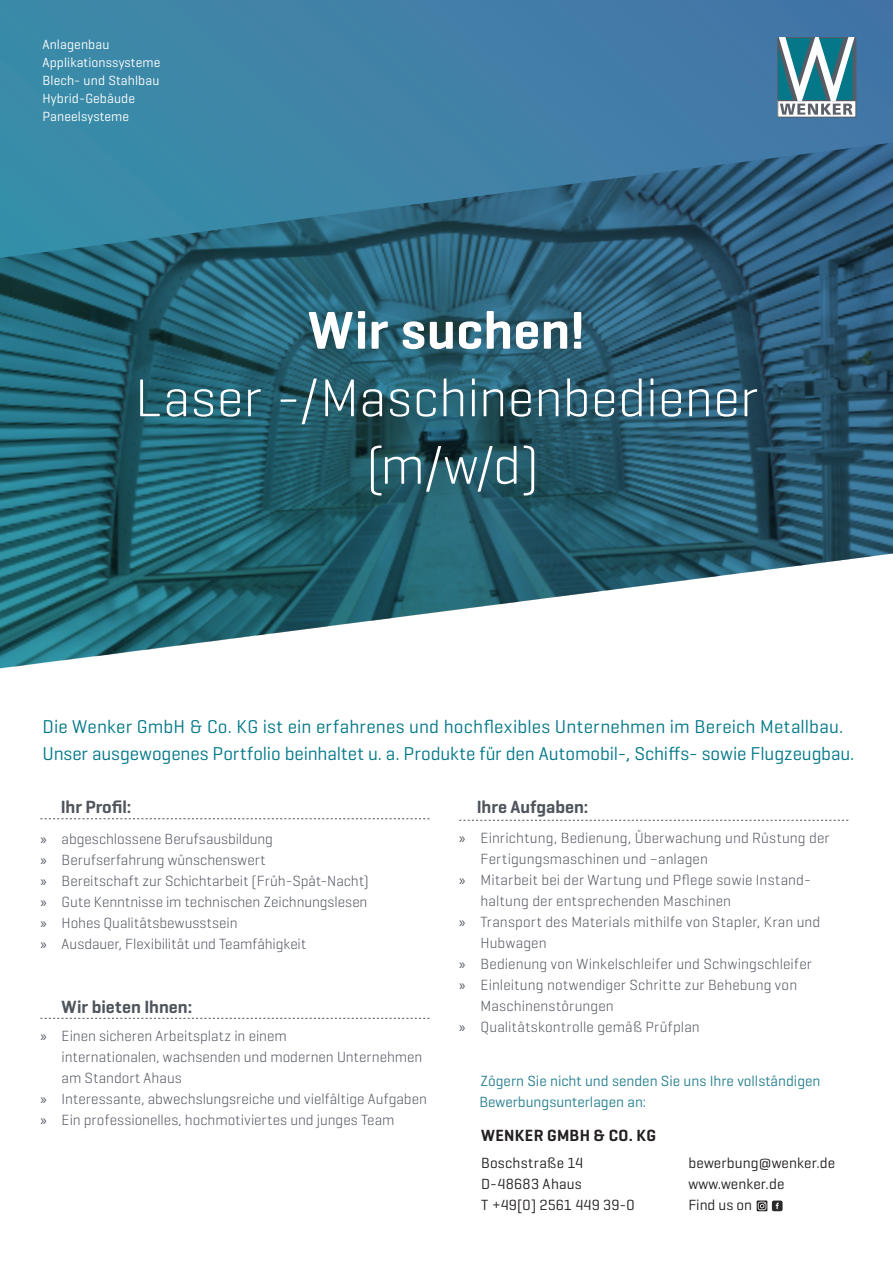
<style>
.page{position:relative;width:893px;height:1263px;background:#fff}
.page>*{position:absolute;margin:0;border:0;box-sizing:border-box;transform-origin:0 0}
.t1{font:300 54px "Geogrotesque";letter-spacing:.005em;color:#fff}
.t2{font:600 54px "Geogrotesque";letter-spacing:.01em;color:#fff}
.t3{font:18.9px/27px "Geogrotesque";letter-spacing:.005em;color:#047888}
.Aufzählung{font:600 18px "Geogrotesque";color:#4f545d}
.t4{font:600 16.5px "Geogrotesque";letter-spacing:.02em;color:#231f20}
.t5{font:300 15px/21px "Geogrotesque";letter-spacing:.005em;color:#4f545d}
.t6{font:15px/21px "Geogrotesque";letter-spacing:.01em;color:#231f20}
.t7{font:15px/21px "Geogrotesque";color:#288090}
.t8{font:13.5px "Geogrotesque";letter-spacing:.01em;color:#fff}
.s1{font-family:"Myriad Pro";font-weight:400}
</style>
<div class="page">
<svg style="left:0;top:0;width:893px;height:142px;background:#3f80a7"></svg>
<svg style="left:40px;top:818px;width:389px;height:1px"></svg>
<svg style="left:40px;top:1018px;width:389px;height:1px"></svg>
<svg style="left:459px;top:820px;width:389px;height:1px"></svg>
<img style="left:0;top:142px;width:893px;height:527px">
<div style="left:778px;top:101px;width:78px;height:16px;background:#fff"></div>
<div style="left:777px;top:37px;width:79px;height:81px;border:1px solid #565b64"></div>
<hr style="left:778px;top:100px;width:78px;height:1px;background:#565b64">
<svg style="left:777px;top:37px;width:78px;height:78px"></svg>
<svg style="left:757px;top:1200px;width:25px;height:11px"></svg>
<p class="t8" style="left:43px;top:36px;width:68px">Anlagenbau</p>
<p class="t8" style="left:43px;top:54px;width:119px">Applikationssysteme</p>
<p class="t8" style="left:43px;top:72px;width:118px">Blech- und Stahlbau</p>
<p class="t8" style="left:43px;top:90px;width:94px">Hybrid-Gebäude</p>
<p class="t8" style="left:43px;top:108px;width:88px">Paneelsysteme</p>
<p class="t2" style="left:308px;top:297px;width:279px">Wir suchen!</p>
<p class="t1" style="left:135px;top:364px;width:625px">Laser -/Maschinenbediener</p>
<p class="t1" style="left:366px;top:432px;width:175px">(m/w/d)</p>
<p class="t3" style="left:43px;top:712px;width:813px">Die Wenker GmbH &amp; Co. KG ist ein erfahrenes und hochflexibles Unternehmen im Bereich Metallbau.<br>Unser ausgewogenes Portfolio beinhaltet u. a. Produkte für den Automobil-, Schiffs- sowie Flugzeugbau.</p>
<p class="Aufzählung" style="left:61px;top:796px;width:72px">Ihr Profil:</p>
<p class="t5" style="left:40px;top:828px;width:234px"><span class="s1">»</span> abgeschlossene Berufsausbildung</p>
<p class="t5" style="left:40px;top:849px;width:227px"><span class="s1">»</span> Berufserfahrung wünschenswert</p>
<p class="t5" style="left:40px;top:870px;width:330px"><span class="s1">»</span> Bereitschaft zur Schichtarbeit (Früh-Spät-Nacht)</p>
<p class="t5" style="left:40px;top:891px;width:329px"><span class="s1">»</span> Gute Kenntnisse im technischen Zeichnungslesen</p>
<p class="t5" style="left:40px;top:912px;width:199px"><span class="s1">»</span> Hohes Qualitätsbewusstsein</p>
<p class="t5" style="left:40px;top:933px;width:267px"><span class="s1">»</span> Ausdauer, Flexibilität und Teamfähigkeit</p>
<p class="Aufzählung" style="left:477px;top:796px;width:113px">Ihre Aufgaben:</p>
<p class="t5" style="left:480px;top:827px;width:351px;text-indent:-21px"><span class="s1">»</span> Einrichtung, Bedienung, Überwachung und Rüstung der<br>Fertigungsmaschinen und –anlagen</p>
<p class="t5" style="left:480px;top:869px;width:332px;text-indent:-21px"><span class="s1">»</span> Mitarbeit bei der Wartung und Pflege sowie Instand&shy;haltung der entsprechenden Maschinen</p>
<p class="t5" style="left:480px;top:911px;width:341px;text-indent:-21px"><span class="s1">»</span> Transport des Materials mithilfe von Stapler, Kran und<br>Hubwagen</p>
<p class="t5" style="left:459px;top:953px;width:354px"><span class="s1">»</span> Bedienung von Winkelschleifer und Schwingschleifer</p>
<p class="t5" style="left:480px;top:974px;width:318px;text-indent:-21px"><span class="s1">»</span> Einleitung notwendiger Schritte zur Behebung von<br>Maschinenstörungen</p>
<p class="t5" style="left:459px;top:1016px;width:242px"><span class="s1">»</span> Qualitätskontrolle gemäß Prüfplan</p>
<p class="Aufzählung" style="left:62px;top:995px;width:132px">Wir bieten Ihnen:</p>
<p class="t5" style="left:62px;top:1025px;width:362px;text-indent:-21px"><span class="s1">»</span> Einen sicheren Arbeitsplatz in einem<br>internationalen, wachsenden und modernen Unternehmen am Standort Ahaus</p>
<p class="t5" style="left:40px;top:1088px;width:388px"><span class="s1">»</span> Interessante, abwechslungsreiche und vielfältige Aufgaben</p>
<p class="t5" style="left:40px;top:1109px;width:356px"><span class="s1">»</span> Ein professionelles, hochmotiviertes und junges Team</p>
<p class="t7" style="left:479px;top:1070px;width:343px">Zögern Sie nicht und senden Sie uns Ihre vollständigen<br>Bewerbungsunterlagen an:</p>
<p class="t4" style="left:481px;top:1125px;width:176px">WENKER GMBH &amp; CO. KG</p>
<p class="t6" style="left:481px;top:1152px;width:104px">Boschstraße 14</p>
<p class="t6" style="left:481px;top:1173px;width:102px">D-48683 Ahaus</p>
<p class="t6" style="left:481px;top:1194px;width:155px">T +49[0] 2561 449 39-0</p>
<p class="t6" style="left:688px;top:1152px;width:148px">bewerbung@wenker.de www.wenker.de</p>
<p class="t6" style="left:688px;top:1194px;width:65px">Find us on</p>
</div>
